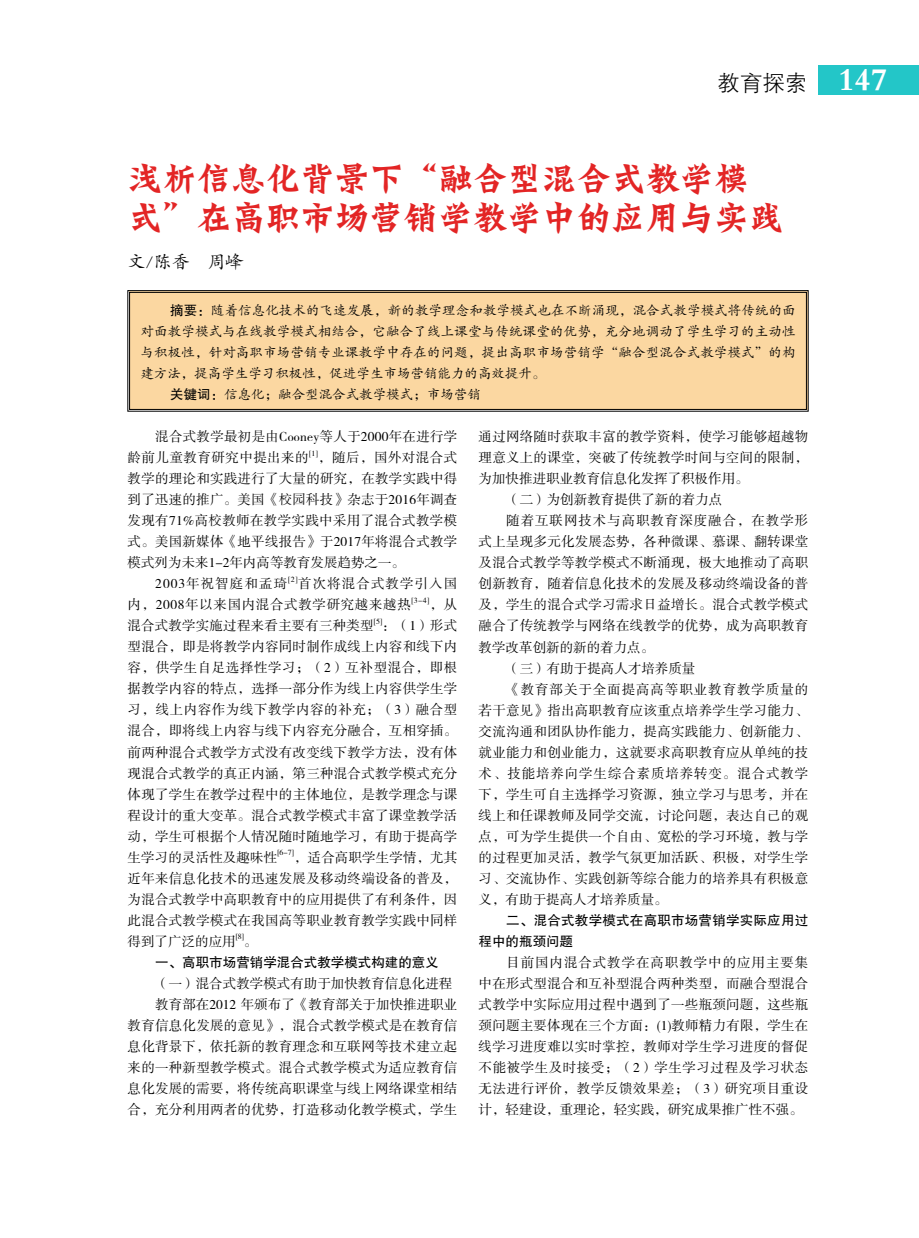
<style>
.page{position:relative;width:919px;height:1238px;background:#fff}
.page>*{position:absolute;margin:0;border:0;box-sizing:border-box;transform-origin:0 0}
.t1{font:34.5px/39px "H Yh 3 gj";color:#e32525}
.t2{font:22.5px "FZXH1 K GBK1 0";color:#000}
.t3{font:18px "FZKTK GBK1 0";color:#000}
.t4{font:13.5px/21px "FZSSK GBK1 0";letter-spacing:.02em;color:#000;text-align:justify}
.t5{font:13.5px "FZKTK GBK1 0";letter-spacing:.01em;color:#000}
.t6{font:13.5px "FZSSK GBK1 0";color:#000}
.t7{font:13.5px/21px "FZHTK GBK1 0";color:#000}
.t8{font:13.5px "FZSSK GBK1 0";letter-spacing:.07em;color:#000}
.t9{font:13.5px/21px "FZSSK GBK1 0";letter-spacing:.045em;color:#000}
.t10{font:13.5px "FZSSK GBK1 0";letter-spacing:.065em;color:#000}
.t11{font:13.5px "FZSSK GBK1 0";letter-spacing:.08em;color:#000}
.t12{font:7.8px "FZSSK GBK1 0";color:#000}
.s1{font-family:"FZDBSK GBK1 0";font-size:33px;color:#fff}
.s2{font-family:"FZHTK GBK1 0"}
</style>
<div class="page">
<div style="left:818px;top:65px;width:100px;height:30px;background:#23c6c8"></div>
<div style="left:127px;top:290px;width:681px;height:121px;background:#fbd7a1"></div>
<div style="left:129px;top:292px;width:677px;height:117px;border:1px solid #000"></div>
<h2 class="t2" style="left:717px;top:70px;width:172px">教育探索 <span class="s1">147</span></h2>
<h1 class="t1" style="left:128px;top:159px;width:657px">浅析信息化背景下“融合型混合式教学模式”在高职市场营销学教学中的应用与实践</h1>
<h3 class="t3" style="left:128px;top:252px;width:118px">文/陈香　周峰</h3>
<p class="t5" style="left:170px;top:303px;width:627px"><span class="s2">摘要：</span>随着信息化技术的飞速发展，新的教学理念和教学模式也在不断涌现，混合式教学模式将传统的面</p>
<p class="t5" style="left:140px;top:324px;width:656px">对面教学模式与在线教学模式相结合，它融合了线上课堂与传统课堂的优势，充分地调动了学生学习的主动性</p>
<p class="t5" style="left:140px;top:345px;width:656px">与积极性，针对高职市场营销专业课教学中存在的问题，提出高职市场营销学“融合型混合式教学模式”的构</p>
<p class="t5" style="left:140px;top:366px;width:406px">建方法，提高学生学习积极性，促进学生市场营销能力的高效提升。</p>
<p class="t5" style="left:170px;top:387px;width:312px"><span class="s2">关键词：</span>信息化；融合型混合式教学模式；市场营销</p>
<p class="t4" style="left:128px;top:427px;width:331px;text-indent:28px">混合式教学最初是由Cooney等人于2000年在进行学龄前儿童教育研究中提出来的</p>
<p class="t12" style="left:309px;top:449px;width:10px">[1]</p>
<p class="t4" style="left:318px;top:448px;width:141px">，随后，国外对混合式</p>
<p class="t4" style="left:128px;top:469px;width:331px">教学的理论和实践进行了大量的研究，在教学实践中得</p>
<p class="t4" style="left:128px;top:490px;width:331px">到了迅速的推广。美国《校园科技》杂志于2016年调查</p>
<p class="t4" style="left:128px;top:511px;width:331px">发现有71%高校教师在教学实践中采用了混合式教学模</p>
<p class="t4" style="left:128px;top:532px;width:331px">式。美国新媒体《地平线报告》于2017年将混合式教学</p>
<p class="t6" style="left:128px;top:555px;width:279px">模式列为未来1-2年内高等教育发展趋势之一。</p>
<p class="t11" style="left:155px;top:576px;width:133px">2003年祝智庭和孟琦</p>
<p class="t12" style="left:288px;top:575px;width:11px">[2]</p>
<p class="t9" style="left:128px;top:574px;width:331px;text-indent:171px">首次将混合式教学引入国内，2008年以来国内混合式教学研究越来越热</p>
<p class="t12" style="left:411px;top:596px;width:19px">[3-4]</p>
<p class="t4" style="left:429px;top:595px;width:29px">，从</p>
<p class="t4" style="left:128px;top:616px;width:247px">混合式教学实施过程来看主要有三种类型</p>
<p class="t12" style="left:374px;top:617px;width:10px">[5]</p>
<p class="t4" style="left:128px;top:616px;width:331px;text-indent:255px">：（1）形式型混合，即是将教学内容同时制作成线上内容和线下内容，供学生自足选择性学习；（2）互补型混合，即根据教学内容的特点，选择一部分作为线上内容供学生学习，线上内容作为线下教学内容的补充；（3）融合型混合，即将线上内容与线下内容充分融合，互相穿插。前两种混合式教学方式没有改变线下教学方法，没有体现混合式教学的真正内涵，第三种混合式教学模式充分体现了学生在教学过程中的主体地位，是教学理念与课程设计的重大变革。混合式教学模式丰富了课堂教学活动，学生可根据个人情况随时随地学习，有助于提高学生学习的灵活性及趣味性</p>
<p class="t12" style="left:277px;top:848px;width:18px">[6-7]</p>
<p class="t4" style="left:128px;top:847px;width:331px;text-indent:166px">，适合高职学生学情，尤其近年来信息化技术的迅速发展及移动终端设备的普及，为混合式教学中高职教育中的应用提供了有利条件，因此混合式教学模式在我国高等职业教育教学实践中同样得到了广泛的应用</p>
<p class="t12" style="left:236px;top:932px;width:10px">[8]</p>
<p class="t4" style="left:244px;top:931px;width:15px">。</p>
<p class="t7" style="left:155px;top:951px;width:285px">一、高职市场营销学混合式教学模式构建的意义</p>
<p class="t6" style="left:155px;top:975px;width:298px">（一）混合式教学模式有助于加快教育信息化进程</p>
<p class="t6" style="left:155px;top:996px;width:303px">教育部在2012 年颁布了《教育部关于加快推进职业</p>
<p class="t4" style="left:128px;top:1015px;width:331px">教育信息化发展的意见》，混合式教学模式是在教育信</p>
<p class="t4" style="left:128px;top:1036px;width:331px">息化背景下，依托新的教育理念和互联网等技术建立起</p>
<p class="t4" style="left:128px;top:1057px;width:331px">来的一种新型教学模式。混合式教学模式为适应教育信</p>
<p class="t4" style="left:128px;top:1078px;width:331px">息化发展的需要，将传统高职课堂与线上网络课堂相结</p>
<p class="t4" style="left:128px;top:1099px;width:331px">合，充分利用两者的优势，打造移动化教学模式，学生</p>
<p class="t4" style="left:478px;top:427px;width:331px">通过网络随时获取丰富的教学资料，使学习能够超越物</p>
<p class="t4" style="left:478px;top:448px;width:331px">理意义上的课堂，突破了传统教学时间与空间的限制，</p>
<p class="t6" style="left:478px;top:471px;width:271px">为加快推进职业教育信息化发挥了积极作用。</p>
<p class="t6" style="left:506px;top:492px;width:217px">（二）为创新教育提供了新的着力点</p>
<p class="t8" style="left:506px;top:513px;width:303px">随着互联网技术与高职教育深度融合，在教学形</p>
<p class="t4" style="left:478px;top:532px;width:331px">式上呈现多元化发展态势，各种微课、慕课、翻转课堂</p>
<p class="t4" style="left:478px;top:553px;width:331px">及混合式教学等教学模式不断涌现，极大地推动了高职</p>
<p class="t4" style="left:478px;top:574px;width:331px">创新教育，随着信息化技术的发展及移动终端设备的普</p>
<p class="t4" style="left:478px;top:595px;width:331px">及，学生的混合式学习需求日益增长。混合式教学模式</p>
<p class="t4" style="left:478px;top:616px;width:331px">融合了传统教学与网络在线教学的优势，成为高职教育</p>
<p class="t6" style="left:478px;top:640px;width:177px">教学改革创新的新的着力点。</p>
<p class="t6" style="left:506px;top:661px;width:190px">（三）有助于提高人才培养质量</p>
<p class="t8" style="left:506px;top:682px;width:303px">《教育部关于全面提高高等职业教育教学质量的</p>
<p class="t4" style="left:478px;top:700px;width:331px">若干意见》指出高职教育应该重点培养学生学习能力、</p>
<p class="t4" style="left:478px;top:721px;width:331px">交流沟通和团队协作能力，提高实践能力、创新能力、</p>
<p class="t4" style="left:478px;top:742px;width:331px">就业能力和创业能力，这就要求高职教育应从单纯的技</p>
<p class="t10" style="left:478px;top:766px;width:331px">术、技能培养向学生综合素质培养转变。混合式教学</p>
<p class="t4" style="left:478px;top:784px;width:331px">下，学生可自主选择学习资源，独立学习与思考，并在</p>
<p class="t4" style="left:478px;top:805px;width:331px">线上和任课教师及同学交流，讨论问题，表达自己的观</p>
<p class="t4" style="left:478px;top:826px;width:331px">点，可为学生提供一个自由、宽松的学习环境，教与学</p>
<p class="t4" style="left:478px;top:847px;width:331px">的过程更加灵活，教学气氛更加活跃、积极，对学生学</p>
<p class="t4" style="left:478px;top:868px;width:331px">习、交流协作、实践创新等综合能力的培养具有积极意</p>
<p class="t6" style="left:478px;top:892px;width:190px">义，有助于提高人才培养质量。</p>
<p class="t7" style="left:478px;top:909px;width:331px;text-indent:28px">二、混合式教学模式在高职市场营销学实际应用过程中的瓶颈问题</p>
<p class="t4" style="left:478px;top:952px;width:331px;text-indent:28px">目前国内混合式教学在高职教学中的应用主要集中在形式型混合和互补型混合两种类型，而融合型混合式教学中实际应用过程中遇到了一些瓶颈问题，这些瓶颈问题主要体现在三个方面：(1)教师精力有限，学生在线学习进度难以实时掌控，教师对学生学习进度的督促不能被学生及时接受；（2）学生学习过程及学习状态无法进行评价，教学反馈效果差；（3）研究项目重设计，轻建设，重理论，轻实践，研究成果推广性不强。</p>
</div>
